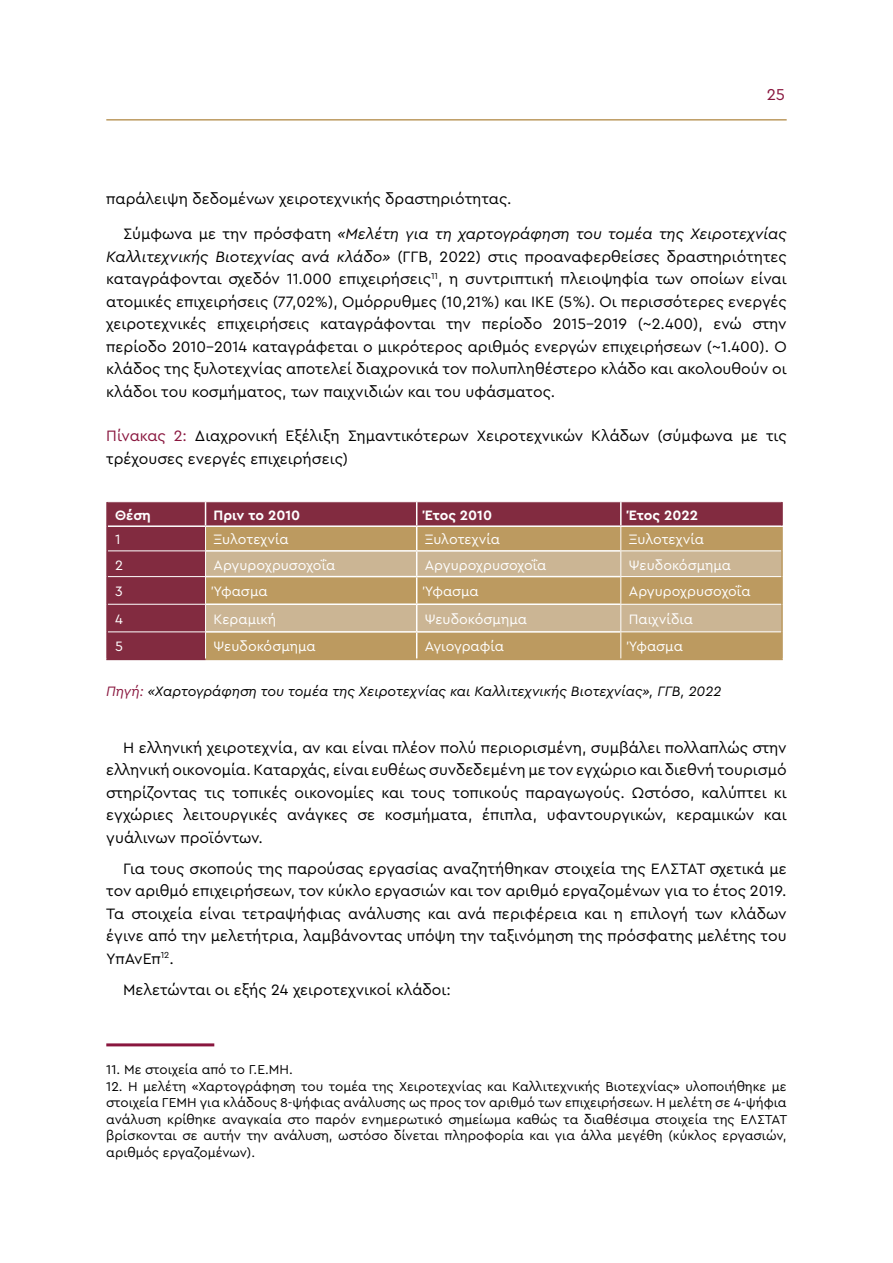
<style>
.page{position:relative;width:893px;height:1263px;background:#fff}
.page>*{position:absolute;margin:0;border:0;box-sizing:border-box;transform-origin:0 0}
.t1{font:16.5px "Cera Pro";color:#89163e}
.t2{font:15.75px/22.5px "Cera Pro";color:#000;text-align:justify}
.t3{font:14.25px "Cera Pro";color:#fff}
.t4{font:italic 14.25px "Cera Pro";color:#000}
.t5{font:700 14.25px "Cera Pro";color:#fff}
.t6{font:13.5px/16.5px "Cera Pro";color:#000;text-align:justify}
.s1{font-style:italic}
.s2{color:#89163e}
</style>
<div class="page">
<hr style="left:106px;top:119px;width:681px;height:2px;background:#bc9a60">
<div style="left:108px;top:502px;width:673px;height:157px;background:#822b40"></div>
<div style="left:206px;top:527px;width:575px;height:132px;background:#bc9a60"></div>
<svg style="left:206px;top:551px;width:575px;height:80px;background:#c6ac83"></svg>
<hr style="left:108px;top:550px;width:98px;height:1px;background:#fff">
<hr style="left:620px;top:550px;width:161px;height:1px;background:#fff">
<hr style="left:108px;top:576px;width:98px;height:1px;background:#fff">
<hr style="left:620px;top:576px;width:161px;height:1px;background:#fff">
<hr style="left:108px;top:604px;width:98px;height:1px;background:#fff">
<hr style="left:620px;top:604px;width:161px;height:1px;background:#fff">
<hr style="left:108px;top:631px;width:98px;height:1px;background:#fff">
<hr style="left:620px;top:631px;width:161px;height:1px;background:#fff">
<svg style="left:620px;top:527px;width:1px;height:132px"></svg>
<hr style="left:108px;top:525px;width:98px;height:2px;background:#fff">
<hr style="left:621px;top:525px;width:162px;height:2px;background:#fff">
<hr style="left:206px;top:525px;width:211px;height:2px;background:#fff">
<hr style="left:417px;top:525px;width:204px;height:2px;background:#fff">
<hr style="left:206px;top:550px;width:211px;height:2px;background:#fff">
<hr style="left:417px;top:550px;width:203px;height:2px;background:#fff">
<hr style="left:206px;top:576px;width:211px;height:1px;background:#fff">
<hr style="left:417px;top:576px;width:203px;height:1px;background:#fff">
<hr style="left:206px;top:603px;width:211px;height:2px;background:#fff">
<hr style="left:417px;top:603px;width:203px;height:2px;background:#fff">
<hr style="left:206px;top:631px;width:211px;height:2px;background:#fff">
<hr style="left:417px;top:631px;width:203px;height:2px;background:#fff">
<svg style="left:416px;top:502px;width:1px;height:157px"></svg>
<svg style="left:205px;top:502px;width:1px;height:157px"></svg>
<hr style="left:620px;top:502px;width:2px;height:23px;background:#fff">
<hr style="left:106px;top:526px;width:2px;height:25px;background:#822b40">
<hr style="left:106px;top:551px;width:2px;height:26px;background:#822b40">
<hr style="left:106px;top:577px;width:2px;height:27px;background:#822b40">
<hr style="left:106px;top:604px;width:2px;height:28px;background:#822b40">
<hr style="left:106px;top:632px;width:2px;height:27px;background:#822b40">
<hr style="left:106px;top:502px;width:2px;height:24px;background:#822b40">
<hr style="left:781px;top:502px;width:2px;height:23px;background:#822b40">
<hr style="left:781px;top:527px;width:2px;height:24px;background:#bc9a60">
<hr style="left:781px;top:551px;width:2px;height:26px;background:#bc9a60">
<hr style="left:781px;top:577px;width:2px;height:27px;background:#bc9a60">
<hr style="left:781px;top:604px;width:2px;height:28px;background:#bc9a60">
<hr style="left:781px;top:632px;width:2px;height:27px;background:#bc9a60">
<hr style="left:206px;top:659px;width:211px;height:1px;background:#bc9a60">
<hr style="left:417px;top:659px;width:204px;height:1px;background:#bc9a60">
<hr style="left:621px;top:659px;width:162px;height:1px;background:#bc9a60">
<hr style="left:106px;top:659px;width:100px;height:1px;background:#822b40">
<hr style="left:106px;top:1043px;width:108px;height:3px;background:#89163e">
<p class="t1" style="left:767px;top:83px;width:20px">25</p>
<p class="t2" style="left:106px;top:187px;width:407px">παράλειψη δεδομένων χειροτεχνικής δραστηριότητας.</p>
<p class="t2" style="left:106px;top:222px;width:682px;text-indent:17px">Σύμφωνα με την πρόσφατη <span class="s1">«Μελέτη για τη χαρτογράφηση του τομέα της Χειροτεχνίας Καλλιτεχνικής Βιοτεχνίας ανά κλάδο»</span> (ΓΓΒ, 2022) στις προαναφερθείσες δραστηριότητες καταγράφονται σχεδόν 11.000 επιχειρήσεις<sup>11</sup>, η συντριπτική πλειοψηφία των οποίων είναι ατομικές επιχειρήσεις (77,02%), Ομόρρυθμες (10,21%) και ΙΚΕ (5%). Οι περισσότερες ενεργές χειροτεχνικές επιχειρήσεις καταγράφονται την περίοδο 2015-2019 (~2.400), ενώ στην περίοδο 2010-2014 καταγράφεται ο μικρότερος αριθμός ενεργών επιχειρήσεων (~1.400). Ο κλάδος της ξυλοτεχνίας αποτελεί διαχρονικά τον πολυπληθέστερο κλάδο και ακολουθούν οι κλάδοι του κοσμήματος, των παιχνιδιών και του υφάσματος.</p>
<p class="t2" style="left:106px;top:424px;width:682px"><span class="s2">Πίνακας 2:</span> Διαχρονική Εξέλιξη Σημαντικότερων Χειροτεχνικών Κλάδων (σύμφωνα με τις τρέχουσες ενεργές επιχειρήσεις)</p>
<p class="t5" style="left:115px;top:505px;width:37px">Θέση</p>
<p class="t5" style="left:214px;top:505px;width:88px">Πριν το 2010</p>
<p class="t5" style="left:425px;top:505px;width:69px">Έτος 2010</p>
<p class="t5" style="left:629px;top:505px;width:71px">Έτος 2022</p>
<p class="t3" style="left:115px;top:530px;width:7px">1</p>
<p class="t3" style="left:214px;top:530px;width:77px">Ξυλοτεχνία</p>
<p class="t3" style="left:425px;top:530px;width:77px">Ξυλοτεχνία</p>
<p class="t3" style="left:629px;top:530px;width:77px">Ξυλοτεχνία</p>
<p class="t3" style="left:115px;top:555px;width:9px">2</p>
<p class="t3" style="left:214px;top:555px;width:123px">Αργυροχρυσοχοΐα</p>
<p class="t3" style="left:425px;top:555px;width:123px">Αργυροχρυσοχοΐα</p>
<p class="t3" style="left:629px;top:555px;width:104px">Ψευδοκόσμημα</p>
<p class="t3" style="left:115px;top:582px;width:9px">3</p>
<p class="t3" style="left:214px;top:582px;width:55px">Ύφασμα</p>
<p class="t3" style="left:425px;top:582px;width:55px">Ύφασμα</p>
<p class="t3" style="left:629px;top:582px;width:123px">Αργυροχρυσοχοΐα</p>
<p class="t3" style="left:115px;top:609px;width:9px">4</p>
<p class="t3" style="left:214px;top:609px;width:64px">Κεραμική</p>
<p class="t3" style="left:425px;top:609px;width:104px">Ψευδοκόσμημα</p>
<p class="t3" style="left:629px;top:609px;width:66px">Παιχνίδια</p>
<p class="t3" style="left:115px;top:637px;width:9px">5</p>
<p class="t3" style="left:214px;top:637px;width:104px">Ψευδοκόσμημα</p>
<p class="t3" style="left:425px;top:637px;width:81px">Αγιογραφία</p>
<p class="t3" style="left:629px;top:637px;width:55px">Ύφασμα</p>
<p class="t4" style="left:106px;top:682px;width:617px"><span class="s2">Πηγή:</span> «Χαρτογράφηση του τομέα της Χειροτεχνίας και Καλλιτεχνικής Βιοτεχνίας», ΓΓΒ, 2022</p>
<p class="t2" style="left:106px;top:735px;width:682px;text-indent:17px">Η ελληνική χειροτεχνία, αν και είναι πλέον πολύ περιορισμένη, συμβάλει πολλαπλώς στην ελληνική οικονομία. Καταρχάς, είναι ευθέως συνδεδεμένη με τον εγχώριο και διεθνή τουρισμό στηρίζοντας τις τοπικές οικονομίες και τους τοπικούς παραγωγούς. Ωστόσο, καλύπτει κι εγχώριες λειτουργικές ανάγκες σε κοσμήματα, έπιπλα, υφαντουργικών, κεραμικών και γυάλινων προϊόντων.</p>
<p class="t2" style="left:106px;top:856px;width:682px;text-indent:17px">Για τους σκοπούς της παρούσας εργασίας αναζητήθηκαν στοιχεία της ΕΛΣΤΑΤ σχετικά με τον αριθμό επιχειρήσεων, τον κύκλο εργασιών και τον αριθμό εργαζομένων για το έτος 2019.<br>Τα στοιχεία είναι τετραψήφιας ανάλυσης και ανά περιφέρεια και η επιλογή των κλάδων έγινε από την μελετήτρια, λαμβάνοντας υπόψη την ταξινόμηση της πρόσφατης μελέτης του ΥπΑνΕπ<sup>12</sup>.</p>
<p class="t2" style="left:123px;top:977px;width:329px">Μελετώνται οι εξής 24 χειροτεχνικοί κλάδοι:</p>
<p class="t6" style="left:106px;top:1061px;width:188px">11. Με στοιχεία από το Γ.Ε.ΜΗ.</p>
<p class="t6" style="left:106px;top:1077px;width:683px">12. Η μελέτη «Χαρτογράφηση του τομέα της Χειροτεχνίας και Καλλιτεχνικής Βιοτεχνίας» υλοποιήθηκε με στοιχεία ΓΕΜΗ για κλάδους 8-ψήφιας ανάλυσης ως προς τον αριθμό των επιχειρήσεων. Η μελέτη σε 4-ψήφια ανάλυση κρίθηκε αναγκαία στο παρόν ενημερωτικό σημείωμα καθώς τα διαθέσιμα στοιχεία της ΕΛΣΤΑΤ βρίσκονται σε αυτήν την ανάλυση, ωστόσο δίνεται πληροφορία και για άλλα μεγέθη (κύκλος εργασιών, αριθμός εργαζομένων).</p>
</div>
